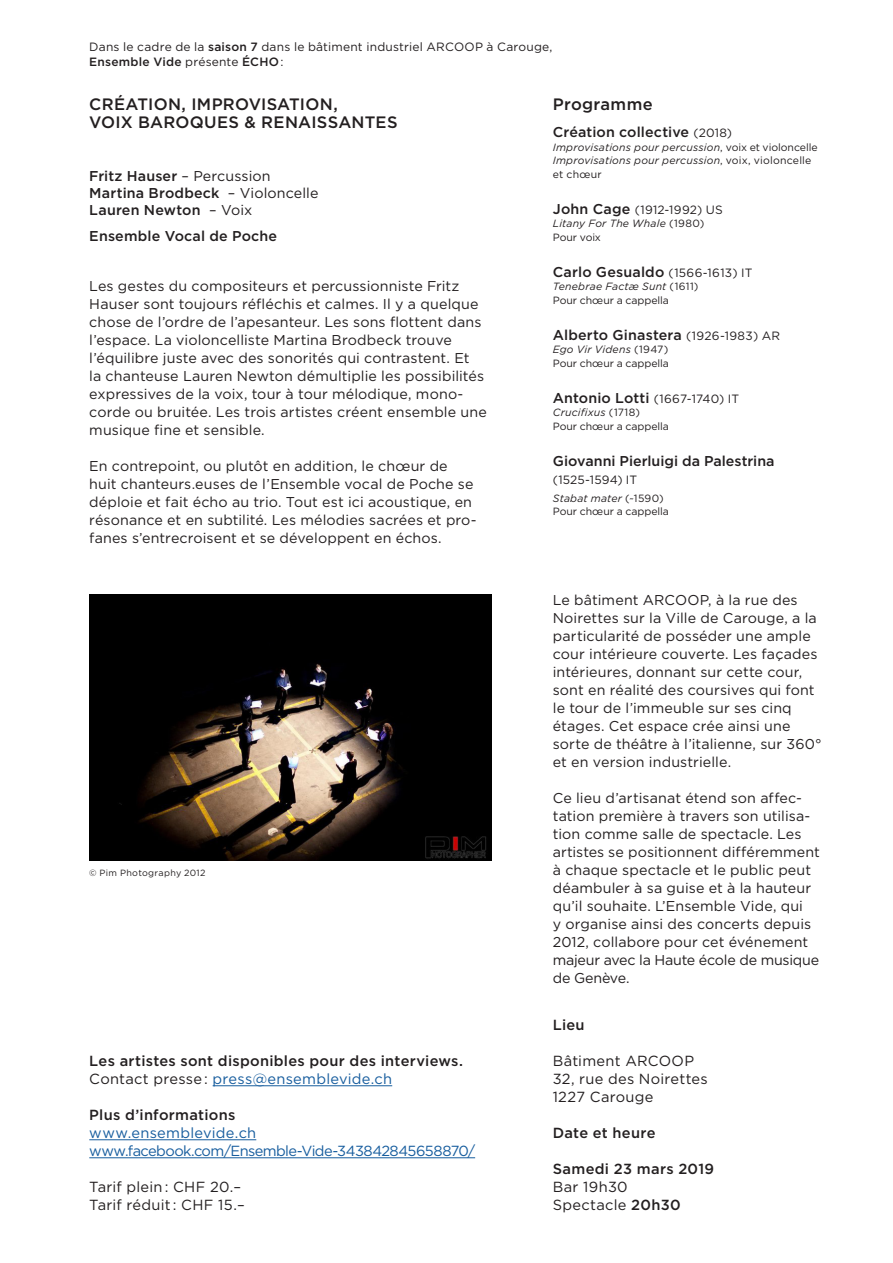
<style>
.page{position:relative;width:893px;height:1263px;background:#fff}
.page>*{position:absolute;margin:0;border:0;box-sizing:border-box;transform-origin:0 0}
.t1{font:500 16.5px "Gotham";letter-spacing:.015em;color:#231f20}
.t2{font:14.7px "Gotham";letter-spacing:.02em;color:#231f20}
.t3{font:500 14.7px "Gotham";letter-spacing:.02em;color:#231f20}
.t4{font:14.7px "Gotham";letter-spacing:.005em;color:#175d9e}
.t5{font:14.7px "Gotham";letter-spacing:-.04em;color:#175d9e}
.t6{font:14.25px/18px "Gotham";letter-spacing:.01em;color:#231f20}
.t7{font:500 14.25px "Gotham";letter-spacing:.01em;color:#231f20}
.t8{font:12px "Gotham";letter-spacing:.015em;color:#231f20}
.t9{font:500 12px "Gotham";letter-spacing:.02em;color:#231f20}
.t10{font:italic 10.5px/13.5px "Gotham";letter-spacing:.02em;color:#231f20}
.t11{font:10.5px "Gotham";color:#231f20}
.t12{font:9px "Gotham";letter-spacing:.035em;color:#231f20}
.s1{font-weight:500}
.s2{font-weight:400}
.s3{color:#231f20}
.s4{font-weight:400;font-size:12px}
.s5{font-style:normal}
.s6{font-weight:500;font-size:14.25px}
</style>
<div class="page">
<hr style="left:213px;top:1085px;width:179px;height:1px;background:#175d9e">
<hr style="left:89px;top:1139px;width:167px;height:1px;background:#175d9e">
<hr style="left:89px;top:1157px;width:386px;height:1px;background:#175d9e">
<img style="left:89px;top:595px;width:402px;height:265px">
<p class="t8" style="left:89px;top:40px;width:465px">Dans le cadre de la <span class="s1">saison 7</span> dans le bâtiment industriel ARCOOP à Carouge,</p>
<p class="t9" style="left:89px;top:55px;width:196px">Ensemble Vide <span class="s2">présente</span> ÉCHO<span class="s2">:</span></p>
<p class="t1" style="left:89px;top:95px;width:250px">CRÉATION, IMPROVISATION,</p>
<p class="t1" style="left:89px;top:113px;width:310px">VOIX BAROQUES &amp; RENAISSANTES</p>
<p class="t7" style="left:89px;top:167px;width:183px">Fritz Hauser <span class="s2">– Percussion</span></p>
<p class="t7" style="left:89px;top:185px;width:231px">Martina Brodbeck <span class="s2">– Violoncelle</span></p>
<p class="t7" style="left:89px;top:202px;width:164px">Lauren Newton <span class="s2">– Voix</span></p>
<p class="t7" style="left:89px;top:228px;width:189px">Ensemble Vocal de Poche</p>
<p class="t6" style="left:89px;top:276px;width:399px">Les gestes du compositeurs et percussionniste Fritz Hauser sont toujours réfléchis et calmes. Il y a quelque chose de l’ordre de l’apesanteur. Les sons flottent dans l’espace. La violoncelliste Martina Brodbeck trouve l’équilibre juste avec des sonorités qui contrastent. Et<br>la chanteuse Lauren Newton démultiplie les possibilités expressives de la voix, tour à tour mélodique, mono&shy;corde ou bruitée. Les trois artistes créent ensemble une musique fine et sensible.</p>
<p class="t6" style="left:89px;top:456px;width:389px">En contrepoint, ou plutôt en addition, le chœur de huit chanteurs.euses de l’Ensemble vocal de Poche se déploie et fait écho au trio. Tout est ici acoustique, en résonance et en subtilité. Les mélodies sacrées et pro&shy;fanes s’entrecroisent et se développent en échos.</p>
<p class="t12" style="left:89px;top:868px;width:118px">© Pim Photography 2012</p>
<p class="t3" style="left:89px;top:1052px;width:375px">Les artistes sont disponibles pour des interviews.</p>
<p class="t4" style="left:89px;top:1070px;width:304px"><span class="s3">Contact presse:</span> press@ensemblevide.ch</p>
<p class="t3" style="left:89px;top:1106px;width:148px">Plus d’informations</p>
<p class="t4" style="left:89px;top:1124px;width:168px">www.ensemblevide.ch</p>
<p class="t5" style="left:89px;top:1142px;width:387px">www.facebook.com/Ensemble-Vide-343842845658870/</p>
<p class="t2" style="left:89px;top:1178px;width:153px">Tarif plein: CHF 20.–</p>
<p class="t2" style="left:89px;top:1196px;width:157px">Tarif réduit : CHF 15.–</p>
<p class="t1" style="left:553px;top:95px;width:101px">Programme</p>
<p class="t7" style="left:553px;top:124px;width:181px">Création collective <span class="s4">(2018)</span></p>
<p class="t10" style="left:553px;top:140px;width:266px">Improvisations pour percussion<span class="s5">, voix et violoncelle</span></p>
<p class="t10" style="left:553px;top:154px;width:260px">Improvisations pour percussion<span class="s5">, voix, violoncelle et chœur</span></p>
<p class="t8" style="left:553px;top:203px;width:172px"><span class="s6">John Cage</span> (1912-1992) US</p>
<p class="t10" style="left:553px;top:217px;width:153px">Litany For The Whale <span class="s5">(1980)</span></p>
<p class="t11" style="left:553px;top:231px;width:50px">Pour voix</p>
<p class="t7" style="left:553px;top:264px;width:201px">Carlo Gesualdo <span class="s4">(1566-1613) IT</span></p>
<p class="t10" style="left:553px;top:280px;width:147px">Tenebrae Factæ Sunt <span class="s5">(1611)</span></p>
<p class="t11" style="left:553px;top:294px;width:118px">Pour chœur a cappella</p>
<p class="t7" style="left:553px;top:327px;width:229px">Alberto Ginastera <span class="s4">(1926-1983) AR</span></p>
<p class="t10" style="left:553px;top:343px;width:117px">Ego Vir Videns <span class="s5">(1947)</span></p>
<p class="t11" style="left:553px;top:357px;width:118px">Pour chœur a cappella</p>
<p class="t8" style="left:553px;top:392px;width:188px"><span class="s6">Antonio Lotti</span> (1667-1740) IT</p>
<p class="t10" style="left:553px;top:406px;width:89px">Crucifixus <span class="s5">(1718)</span></p>
<p class="t11" style="left:553px;top:420px;width:118px">Pour chœur a cappella</p>
<p class="t7" style="left:553px;top:453px;width:223px">Giovanni Pierluigi da Palestrina</p>
<p class="t8" style="left:553px;top:473px;width:86px">(1525-1594) IT</p>
<p class="t10" style="left:553px;top:491px;width:112px">Stabat mater <span class="s5">(~1590)</span></p>
<p class="t11" style="left:553px;top:506px;width:118px">Pour chœur a cappella</p>
<p class="t6" style="left:553px;top:591px;width:270px">Le bâtiment ARCOOP, à la rue des Noirettes sur la Ville de Carouge, a la particularité de posséder une ample cour intérieure couverte. Les façades intérieures, donnant sur cette cour, sont en réalité des coursives qui font le tour de l’immeuble sur ses cinq étages. Cet espace crée ainsi une sorte de théâtre à l’italienne, sur 360° et en version industrielle.</p>
<p class="t6" style="left:553px;top:789px;width:269px">Ce lieu d’artisanat étend son affec&shy;tation première à travers son utilisa&shy;tion comme salle de spectacle. Les artistes se positionnent différemment à chaque spectacle et le public peut déambuler à sa guise et à la hauteur qu’il souhaite. L’Ensemble Vide, qui<br>y organise ainsi des concerts depuis 2012, collabore pour cet événement majeur avec la Haute école de musique de Genève.</p>
<p class="t3" style="left:553px;top:1016px;width:33px">Lieu</p>
<p class="t2" style="left:553px;top:1052px;width:143px">Bâtiment ARCOOP</p>
<p class="t2" style="left:553px;top:1070px;width:156px">32, rue des Noirettes</p>
<p class="t2" style="left:553px;top:1088px;width:102px">1227 Carouge</p>
<p class="t3" style="left:553px;top:1124px;width:104px">Date et heure</p>
<p class="t3" style="left:553px;top:1160px;width:163px">Samedi 23 mars 2019</p>
<p class="t2" style="left:553px;top:1178px;width:76px">Bar 19h30</p>
<p class="t2" style="left:553px;top:1196px;width:129px">Spectacle <span class="s1">20h30</span></p>
</div>
